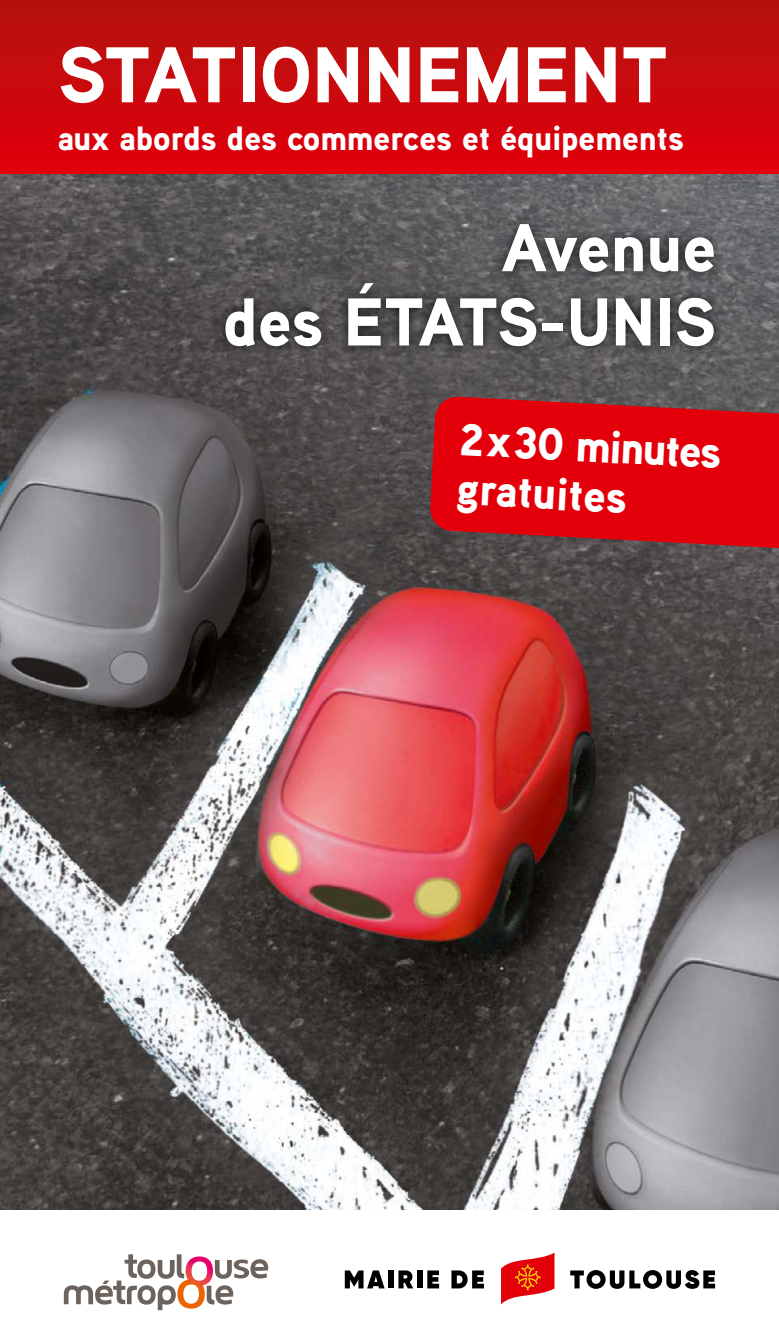
<style>
.page{position:relative;width:779px;height:1340px;background:#fff}
.page>*{position:absolute;margin:0;border:0;box-sizing:border-box;transform-origin:0 0}
.t1{font:900 78.75px "Aaux Pro";color:#fff}
.t2{font:900 67.5px/74.2px "Aaux Pro";color:#fff;text-align:right}
.t3{font:900 45px/49.5px "Aaux Pro";color:#fff}
.t4{font:900 33.75px "Aaux Pro";color:#fff}
</style>
<div class="page">
<img style="left:0;top:174px;width:778px;height:1035px">
<div style="left:0;top:0;width:778px;height:174px;background:linear-gradient(to bottom,#b4130f,#e1000b)"></div>
<svg style="left:501px;top:1253px;width:53px;height:51px"></svg>
<svg style="left:344px;top:1270px;width:40px;height:18px"></svg>
<div style="left:388px;top:1270px;width:5px;height:18px;background:#000"></div>
<svg style="left:398px;top:1270px;width:15px;height:18px"></svg>
<div style="left:417px;top:1270px;width:5px;height:18px;background:#000"></div>
<svg style="left:427px;top:1270px;width:12px;height:18px"></svg>
<svg style="left:451px;top:1270px;width:32px;height:18px"></svg>
<svg style="left:570px;top:1270px;width:144px;height:18px"></svg>
<svg style="left:64px;top:1254px;width:204px;height:56px"></svg>
<img style="left:173px;top:1263px;width:44px;height:38px">
<svg style="left:429px;top:396px;width:349px;height:153px;background:#d00b14"></svg>
<div style="left:214px;top:213px;width:510px;height:145px;background:#000;opacity:.75"></div>
<h1 class="t1" style="left:58px;top:24px;width:611px">STATIONNEMENT</h1>
<p class="t4" style="left:58px;top:116px;width:627px">aux abords des commerces et équipements</p>
<h2 class="t2" style="left:223px;top:208px;width:494px">Avenue<br>des ÉTATS-UNIS</h2>
<h3 class="t3" style="left:460px;top:413px;width:263px;rotate:3deg">2x30 minutes gratuites</h3>
</div>
